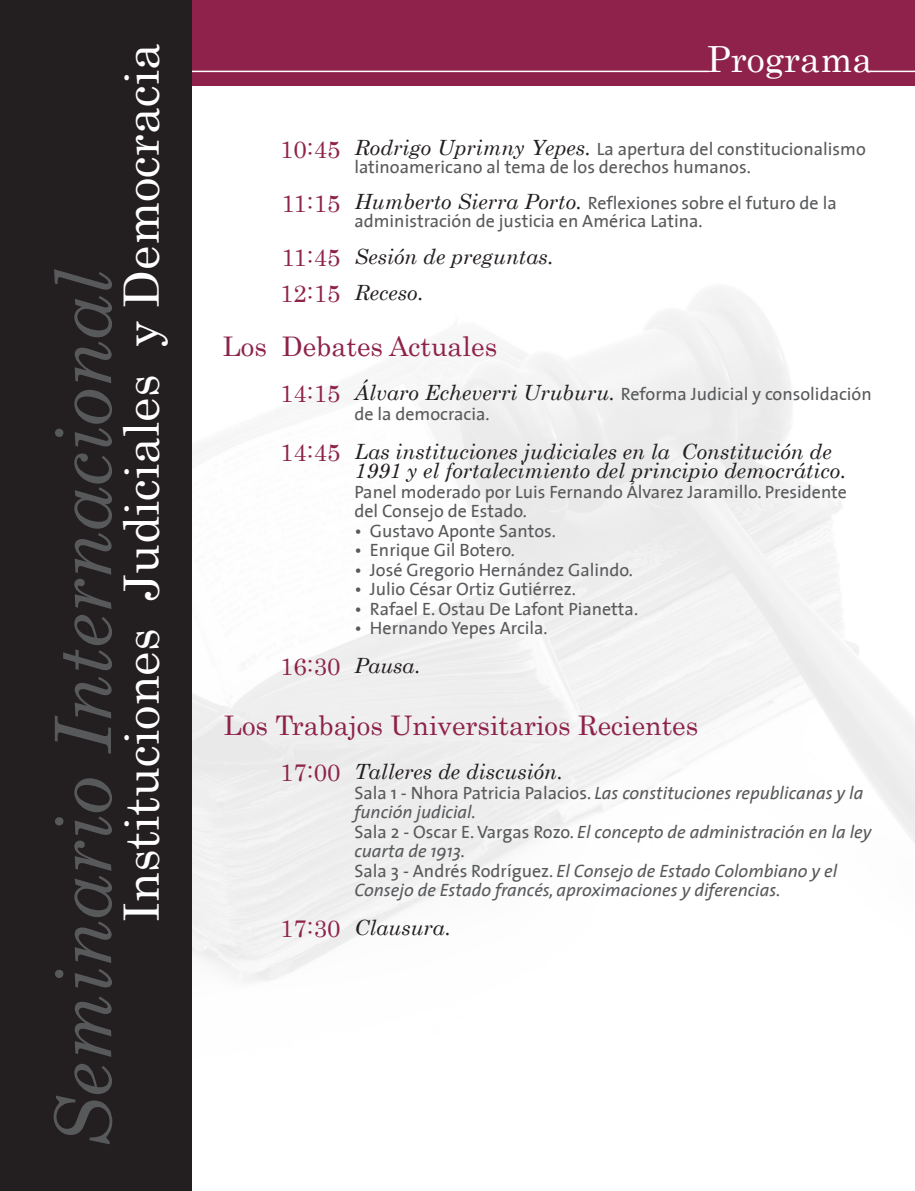
<style>
.page{position:relative;width:915px;height:1191px;background:#fff}
.page>*{position:absolute;margin:0;border:0;box-sizing:border-box;transform-origin:0 0}
.t1{font:italic 77.7px "Century Schoolbook";color:#58595b}
.t2{font:48.75px "Century";color:#fff}
.t3{font:36px "Century";color:#fff}
.t4{font:27px "Century";color:#8e224a}
.t5{font:24px/36px "Century";color:#8e224a}
.t6{font:italic 21px/36px "Century Schoolbook";color:#231f20}
.t7{font:18px/18px "The Sans";color:#58595b}
.t8{font:italic 18px/19.5px "The Sans";color:#58595b}
.s1{font-family:"Century Schoolbook";font-style:italic;font-size:21px;color:#231f20}
.s2{font-style:normal}
</style>
<div class="page">
<img style="left:191px;top:196px;width:723px;height:882px">
<div style="left:0;top:0;width:914px;height:85px;background:#8e224a"></div>
<hr style="left:0;top:71px;width:708px;height:1px;background:#fff">
<hr style="left:870px;top:71px;width:44px;height:1px;background:#fff">
<div style="left:0;top:0;width:191px;height:1191px;background:#231f20"></div>
<h1 class="t1" style="left:24px;top:1148px;width:880px;rotate:-90deg">Seminario Internacional</h1>
<h2 class="t2" style="left:100px;top:922px;width:880px;rotate:-90deg">Instituciones Judiciales y Democracia</h2>
<h3 class="t3" style="left:706px;top:29px;width:167px">Programa</h3>
<h3 class="t5" style="left:280px;top:129px;width:62px">10:45</h3>
<h3 class="t5" style="left:281px;top:183px;width:60px">11:15</h3>
<h3 class="t5" style="left:280px;top:237px;width:62px">11:45<br>12:15</h3>
<p class="t7" style="left:354px;top:140px;width:513px"><span class="s1">Rodrigo Uprimny Yepes.</span> La apertura del constitucionalismo latinoamericano al tema de los derechos humanos.</p>
<p class="t7" style="left:354px;top:194px;width:483px"><span class="s1">Humberto Sierra Porto.</span> Reflexiones sobre el futuro de la administración de justicia en América Latina.</p>
<p class="t6" style="left:354px;top:237px;width:201px">Sesión de preguntas.<br>Receso.</p>
<h3 class="t4" style="left:223px;top:323px;width:276px">Los Debates Actuales</h3>
<h3 class="t5" style="left:280px;top:373px;width:62px">14:15</h3>
<h3 class="t5" style="left:280px;top:432px;width:62px">14:45</h3>
<h3 class="t5" style="left:280px;top:646px;width:62px">16:30</h3>
<p class="t7" style="left:354px;top:384px;width:518px;line-height:19.5px"><span class="s1">Álvaro Echeverri Uruburu.</span> Reforma Judicial y consolidación de la democracia.</p>
<p class="t6" style="left:354px;top:440px;width:493px;line-height:19.5px">Las instituciones judiciales en la Constitución de<br>1991 y el fortalecimiento del principio democrático.</p>
<p class="t7" style="left:354px;top:481px;width:494px;line-height:19.5px">Panel moderado por Luis Fernando Álvarez Jaramillo. Presidente del Consejo de Estado.</p>
<p class="t7" style="left:354px;top:521px;width:203px">• Gustavo Aponte Santos.</p>
<p class="t7" style="left:354px;top:540px;width:162px">• Enrique Gil Botero.</p>
<p class="t7" style="left:354px;top:560px;width:280px">• José Gregorio Hernández Galindo.</p>
<p class="t7" style="left:354px;top:579px;width:223px">• Julio César Ortiz Gutiérrez.</p>
<p class="t7" style="left:354px;top:599px;width:285px">• Rafael E. Ostau De Lafont Pianetta.</p>
<p class="t7" style="left:354px;top:618px;width:195px">• Hernando Yepes Arcila.</p>
<p class="t6" style="left:354px;top:647px;width:68px">Pausa.</p>
<h3 class="t4" style="left:224px;top:702px;width:475px">Los Trabajos Universitarios Recientes</h3>
<h3 class="t5" style="left:280px;top:752px;width:62px">17:00</h3>
<h3 class="t5" style="left:280px;top:908px;width:62px">17:30</h3>
<p class="t6" style="left:354px;top:752px;width:210px">Talleres de discusión.</p>
<p class="t8" style="left:354px;top:782px;width:518px"><span class="s2">Sala 1 - Nhora Patricia Palacios.</span> Las constituciones republicanas y la función judicial.<br><span class="s2">Sala 2 - Oscar E. Vargas Rozo.</span> El concepto de administración en la ley cuarta de 1913.<br><span class="s2">Sala 3 - Andrés Rodríguez.</span> El Consejo de Estado Colombiano y el Consejo de Estado francés, aproximaciones y diferencias.</p>
<p class="t6" style="left:354px;top:908px;width:98px">Clausura.</p>
</div>
